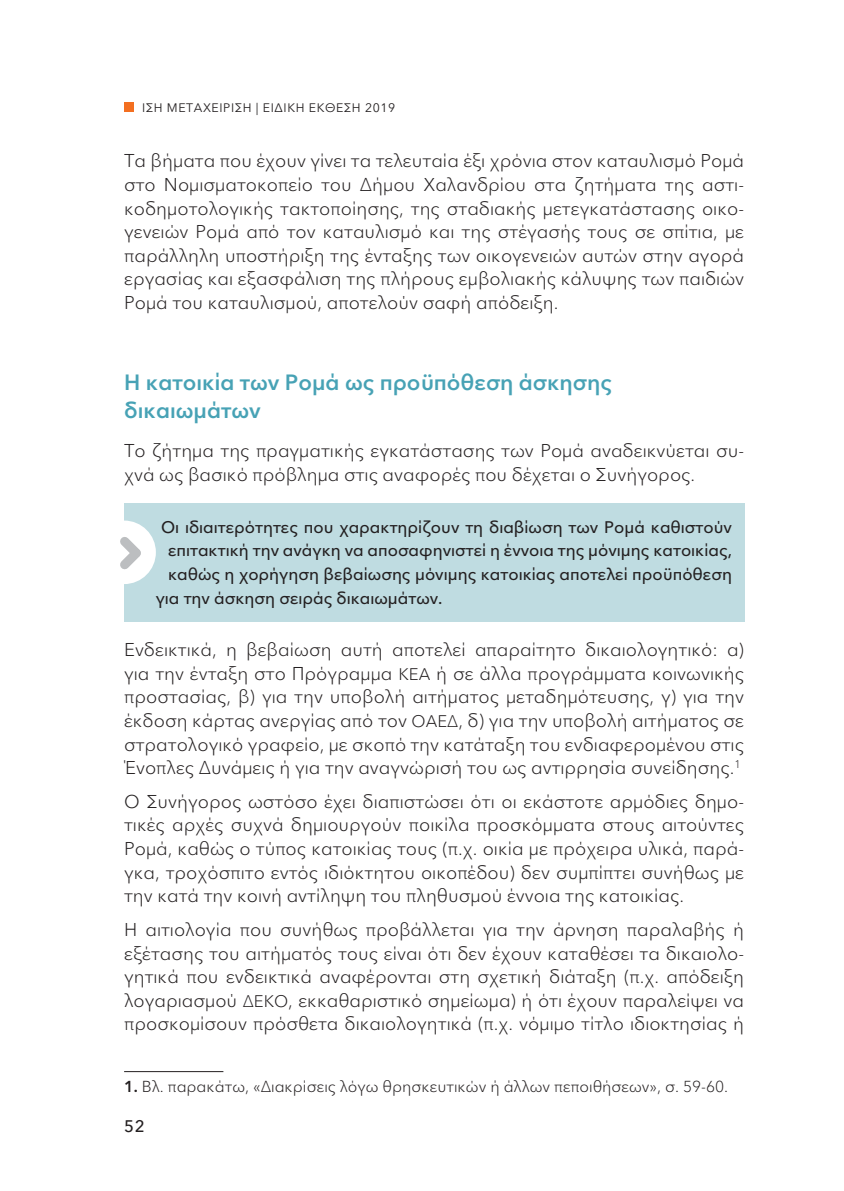
<style>
.page{position:relative;width:844px;height:1191px;background:#fff}
.page>*{position:absolute;margin:0;border:0;box-sizing:border-box;transform-origin:0 0}
.t1{font:600 21.88px/28px "Avenir Next LT Pro";color:#47a2b5}
.t2{font:300 18.38px/23.6px "Avenir Next LT Pro";color:#231f20;text-align:justify}
.t3{font:500 16.62px "Avenir Next LT Pro";color:#231f20}
.t4{font:300 15.75px "Avenir Next LT Pro";color:#231f20}
.t5{font:12.25px "Avenir Next LT Pro";letter-spacing:.05em;color:#231f20}
.s1{font-size:16.62px}
.s2{font-weight:600}
</style>
<div class="page">
<div style="left:124px;top:102px;width:10px;height:10px;background:#f36f21"></div>
<hr style="left:124px;top:1071px;width:99px;height:1px;background:#231f20">
<div style="left:124px;top:504px;width:620px;height:118px;background:#bfdce1"></div>
<div style="left:92px;top:520px;width:64px;height:64px;background:#fff;border-radius:50%"></div>
<svg style="left:120px;top:528px;width:29px;height:49px"></svg>
<p class="t5" style="left:142px;top:97px;width:255px">IΣΗ ΜΕΤΑΧΕΙΡΙΣΗ | ΕΙΔΙΚΗ ΕΚΘΕΣΗ 2019</p>
<p class="t2" style="left:124px;top:148px;width:621px">Τα βήματα που έχουν γίνει τα τελευταία έξι χρόνια στον καταυλισμό Ρομά στο Νομισματοκοπείο του Δήμου Χαλανδρίου στα ζητήματα της αστι&shy;κοδημοτολογικής τακτοποίησης, της σταδιακής μετεγκατάστασης οικο&shy;γενειών Ρομά από τον καταυλισμό και της στέγασής τους σε σπίτια, με παράλληλη υποστήριξη της ένταξης των οικογενειών αυτών στην αγορά εργασίας και εξασφάλιση της πλήρους εμβολιακής κάλυψης των παιδιών Ρομά του καταυλισμού, αποτελούν σαφή απόδειξη.</p>
<p class="t1" style="left:124px;top:368px;width:489px">Η κατοικία των Ρομά ως προϋπόθεση άσκησης δικαιωμάτων</p>
<p class="t2" style="left:124px;top:438px;width:621px">Το ζήτημα της πραγματικής εγκατάστασης των Ρομά αναδεικνύεται συ&shy;χνά ως βασικό πρόβλημα στις αναφορές που δέχεται ο Συνήγορος.</p>
<p class="t3" style="left:161px;top:513px;width:572px">Οι ιδιαιτερότητες που χαρακτηρίζουν τη διαβίωση των Ρομά καθιστούν</p>
<p class="t3" style="left:168px;top:536px;width:565px">επιτακτική την ανάγκη να αποσαφηνιστεί η έννοια της μόνιμης κατοικίας,</p>
<p class="t3" style="left:168px;top:560px;width:565px">καθώς η χορήγηση βεβαίωσης μόνιμης κατοικίας αποτελεί προϋπόθεση</p>
<p class="t3" style="left:156px;top:583px;width:288px">για την άσκηση σειράς δικαιωμάτων.</p>
<p class="t2" style="left:124px;top:637px;width:621px">Ενδεικτικά, η βεβαίωση αυτή αποτελεί απαραίτητο δικαιολογητικό: α) για την ένταξη στο Πρόγραμμα <span class="s1">ΚΕΑ</span> ή σε άλλα προγράμματα κοινωνικής προστασίας, β) για την υποβολή αιτήματος μεταδημότευσης, γ) για την έκδοση κάρτας ανεργίας από τον <span class="s1">ΟΑΕΔ</span>, δ) για την υποβολή αιτήματος σε στρατολογικό γραφείο, με σκοπό την κατάταξη του ενδιαφερομένου στις Ένοπλες Δυνάμεις ή για την αναγνώρισή του ως αντιρρησία συνείδησης.<sup>1</sup></p>
<p class="t2" style="left:124px;top:788px;width:621px">Ο Συνήγορος ωστόσο έχει διαπιστώσει ότι οι εκάστοτε αρμόδιες δημο&shy;τικές αρχές συχνά δημιουργούν ποικίλα προσκόμματα στους αιτούντες Ρομά, καθώς ο τύπος κατοικίας τους (π.χ. οικία με πρόχειρα υλικά, παρά&shy;γκα, τροχόσπιτο εντός ιδιόκτητου οικοπέδου) δεν συμπίπτει συνήθως με την κατά την κοινή αντίληψη του πληθυσμού έννοια της κατοικίας.</p>
<p class="t2" style="left:124px;top:917px;width:621px">Η αιτιολογία που συνήθως προβάλλεται για την άρνηση παραλαβής ή εξέτασης του αιτήματός τους είναι ότι δεν έχουν καταθέσει τα δικαιολο&shy;γητικά που ενδεικτικά αναφέρονται στη σχετική διάταξη (π.χ. απόδειξη λογαριασμού <span class="s1">ΔΕΚΟ</span>, εκκαθαριστικό σημείωμα) ή ότι έχουν παραλείψει να προσκομίσουν πρόσθετα δικαιολογητικά (π.χ. νόμιμο τίτλο ιδιοκτησίας ή</p>
<p class="t4" style="left:124px;top:1073px;width:605px"><span class="s2">1.</span> Βλ. παρακάτω, «Διακρίσεις λόγω θρησκευτικών ή άλλων πεποιθήσεων», σ. 59-60.</p>
<p class="t3" style="left:124px;top:1112px;width:22px">52</p>
</div>
